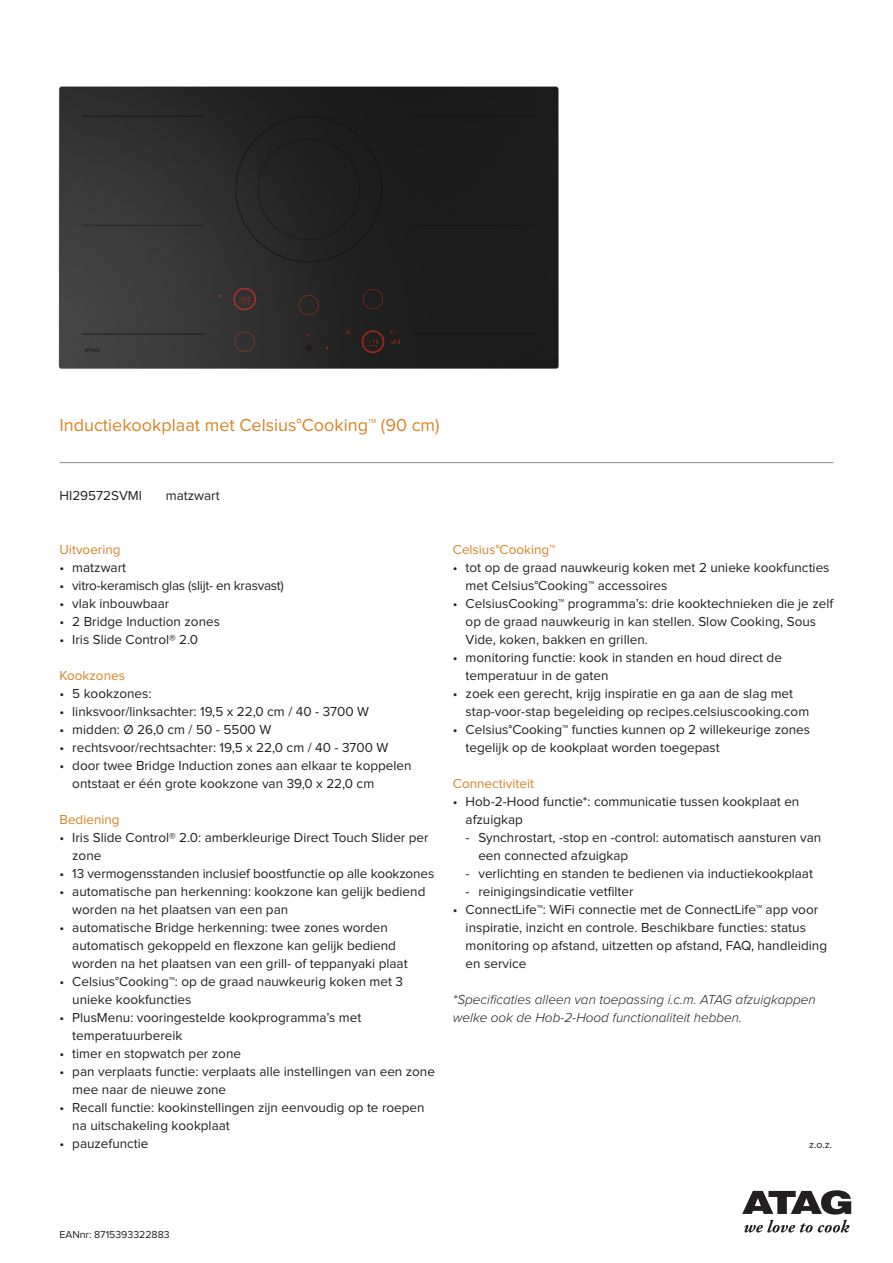
<style>
.page{position:relative;width:893px;height:1263px;background:#fff}
.page>*{position:absolute;margin:0;border:0;box-sizing:border-box;transform-origin:0 0}
.Productnaam{font:18px "Proxima Nova";color:#db8225}
.type_overzicht{font:13.5px/18px "Proxima Nova";color:#231f20}
.Producttekst_cursief{font:italic 300 13.5px/18px "Proxima Nova";color:#231f20}
.producttekst_tussenk{font:13.5px "Proxima Nova";color:#db8225}
.type_overzicht-2{font:13.5px "Proxima Nova";letter-spacing:-.02em;color:#231f20}
.EANnr{font:10.5px "Proxima Nova";color:#231f20}
</style>
<div class="page">
<hr style="left:60px;top:462px;width:773px;height:1px;background:#8a8c8f">
<svg style="left:744px;top:1220px;width:105px;height:12px"></svg>
<svg style="left:742px;top:1190px;width:109px;height:24px"></svg>
<img style="left:58px;top:86px;width:501px;height:283px">
<p class="Productnaam" style="left:60px;top:417px;width:382px">Inductiekookplaat met Celsius°Cooking™ (90 cm)</p>
<p class="type_overzicht" style="left:60px;top:487px;width:84px">HI29572SVMI</p>
<p class="type_overzicht" style="left:166px;top:487px;width:55px">matzwart</p>
<p class="producttekst_tussenk" style="left:60px;top:543px;width:63px">Uitvoering</p>
<p class="type_overzicht" style="left:60px;top:559px;width:68px">• matzwart</p>
<p class="type_overzicht-2" style="left:60px;top:579px;width:226px">• vitro-keramisch glas (slijt- en krasvast)</p>
<p class="type_overzicht" style="left:60px;top:595px;width:111px">• vlak inbouwbaar</p>
<p class="type_overzicht" style="left:60px;top:613px;width:162px">• 2 Bridge Induction zones</p>
<p class="type_overzicht" style="left:60px;top:631px;width:140px">• Iris Slide Control® 2.0</p>
<p class="producttekst_tussenk" style="left:60px;top:669px;width:67px">Kookzones</p>
<p class="type_overzicht" style="left:60px;top:685px;width:93px">• 5 kookzones:</p>
<p class="type_overzicht" style="left:60px;top:703px;width:311px">• linksvoor/linksachter: 19,5 x 22,0 cm / 40 - 3700 W</p>
<p class="type_overzicht" style="left:60px;top:721px;width:213px">• midden: Ø 26,0 cm / 50 - 5500 W</p>
<p class="type_overzicht" style="left:60px;top:739px;width:330px">• rechtsvoor/rechtsachter: 19,5 x 22,0 cm / 40 - 3700 W</p>
<p class="type_overzicht" style="left:72px;top:757px;width:341px;text-indent:-13px">• door twee Bridge Induction zones aan elkaar te koppelen ontstaat er één grote kookzone van 39,0 x 22,0 cm</p>
<p class="producttekst_tussenk" style="left:60px;top:813px;width:62px">Bediening</p>
<p class="type_overzicht" style="left:72px;top:829px;width:358px;text-indent:-13px">• Iris Slide Control® 2.0: amberkleurige Direct Touch Slider per zone</p>
<p class="type_overzicht" style="left:60px;top:865px;width:376px">• 13 vermogensstanden inclusief boostfunctie op alle kookzones</p>
<p class="type_overzicht" style="left:72px;top:883px;width:355px;text-indent:-13px">• automatische pan herkenning: kookzone kan gelijk bediend worden na het plaatsen van een pan</p>
<p class="type_overzicht" style="left:72px;top:919px;width:337px;text-indent:-13px">• automatische Bridge herkenning: twee zones worden automatisch gekoppeld en flexzone kan gelijk bediend worden na het plaatsen van een grill- of teppanyaki plaat</p>
<p class="type_overzicht" style="left:72px;top:973px;width:332px;text-indent:-13px">• Celsius°Cooking™: op de graad nauwkeurig koken met 3 unieke kookfuncties</p>
<p class="type_overzicht" style="left:72px;top:1009px;width:291px;text-indent:-13px">• PlusMenu: vooringestelde kookprogramma’s met temperatuurbereik</p>
<p class="type_overzicht" style="left:60px;top:1045px;width:183px">• timer en stopwatch per zone</p>
<p class="type_overzicht" style="left:72px;top:1063px;width:364px;text-indent:-13px">• pan verplaats functie: verplaats alle instellingen van een zone mee naar de nieuwe zone</p>
<p class="type_overzicht" style="left:72px;top:1099px;width:354px;text-indent:-13px">• Recall functie: kookinstellingen zijn eenvoudig op te roepen na uitschakeling kookplaat</p>
<p class="type_overzicht" style="left:60px;top:1135px;width:91px">• pauzefunctie</p>
<p class="producttekst_tussenk" style="left:453px;top:543px;width:104px">Celsius°Cooking™</p>
<p class="type_overzicht" style="left:466px;top:559px;width:365px;text-indent:-13px">• tot op de graad nauwkeurig koken met 2 unieke kookfuncties met Celsius°Cooking™ accessoires</p>
<p class="type_overzicht" style="left:466px;top:595px;width:369px;text-indent:-13px">• CelsiusCooking™ programma’s: drie kooktechnieken die je zelf op de graad nauwkeurig in kan stellen. Slow Cooking, Sous<br>Vide, koken, bakken en grillen.</p>
<p class="type_overzicht" style="left:466px;top:649px;width:318px;text-indent:-13px">• monitoring functie: kook in standen en houd direct de temperatuur in de gaten</p>
<p class="type_overzicht" style="left:466px;top:685px;width:345px;text-indent:-13px">• zoek een gerecht, krijg inspiratie en ga aan de slag met stap-voor-stap begeleiding op recipes.celsiuscooking.com</p>
<p class="type_overzicht" style="left:466px;top:721px;width:346px;text-indent:-13px">• Celsius°Cooking™ functies kunnen op 2 willekeurige zones tegelijk op de kookplaat worden toegepast</p>
<p class="producttekst_tussenk" style="left:453px;top:777px;width:83px">Connectiviteit</p>
<p class="type_overzicht" style="left:466px;top:793px;width:335px;text-indent:-13px">• Hob-2-Hood functie*: communicatie tussen kookplaat en afzuigkap</p>
<p class="type_overzicht" style="left:478px;top:829px;width:344px;text-indent:-13px">- Synchrostart, -stop en -control: automatisch aansturen van een connected afzuigkap</p>
<p class="type_overzicht" style="left:466px;top:865px;width:349px">- verlichting en standen te bedienen via inductiekookplaat</p>
<p class="type_overzicht" style="left:466px;top:883px;width:169px">- reinigingsindicatie vetfilter</p>
<p class="type_overzicht" style="left:466px;top:901px;width:363px;text-indent:-13px">• ConnectLife™: WiFi connectie met de ConnectLife™ app voor inspiratie, inzicht en controle. Beschikbare functies: status monitoring op afstand, uitzetten op afstand, FAQ, handleiding en service</p>
<p class="Producttekst_cursief" style="left:453px;top:990px;width:364px">*Specificaties alleen van toepassing i.c.m. ATAG afzuigkappen welke ook de Hob-2-Hood functionaliteit hebben.</p>
<p class="EANnr" style="left:809px;top:1140px;width:25px">z.o.z.</p>
<p class="EANnr" style="left:60px;top:1230px;width:112px">EANnr: 8715393322883</p>
</div>
